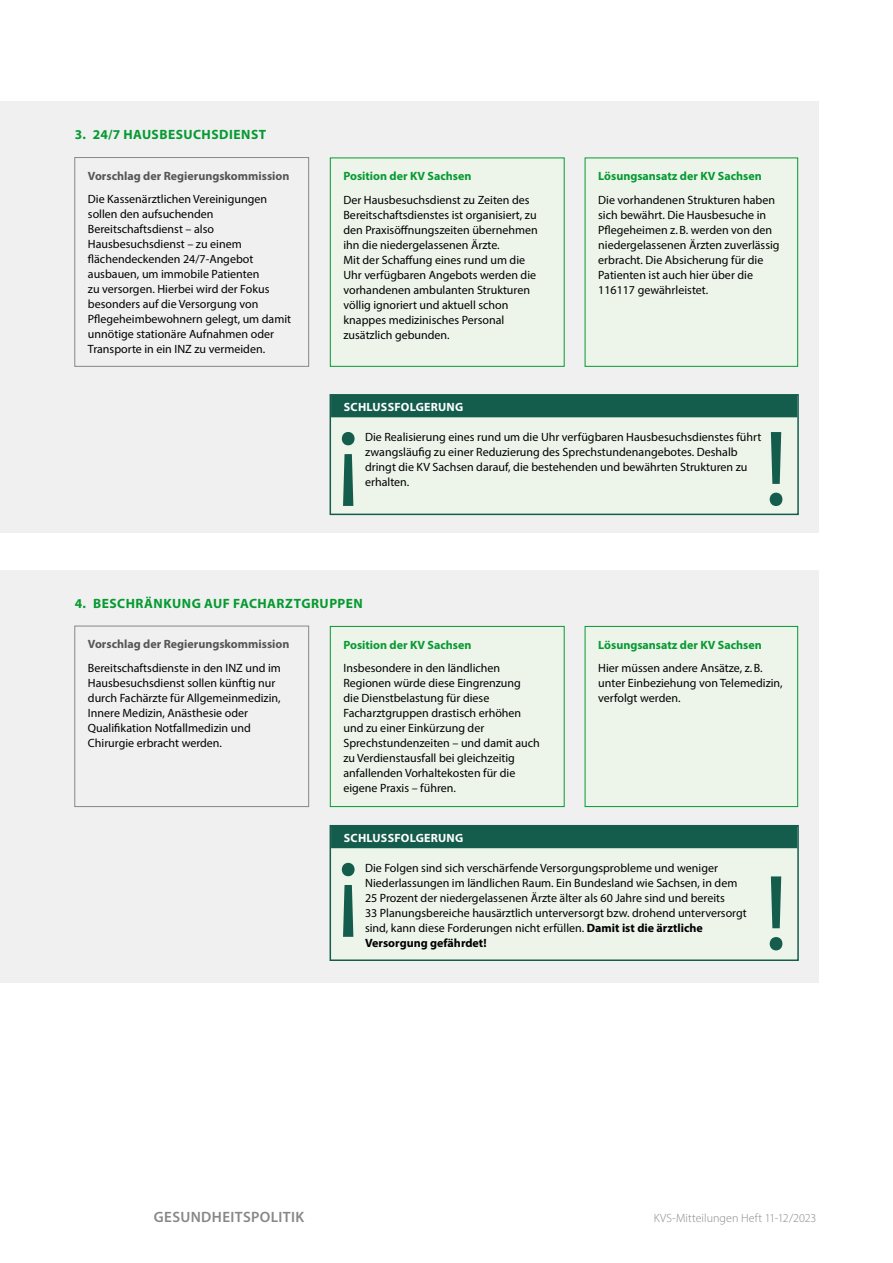
<style>
.page{position:relative;width:893px;height:1263px;background:#fff}
.page>*{position:absolute;margin:0;border:0;box-sizing:border-box;transform-origin:0 0}
.t1{font:600 15px "Myriad Pro";letter-spacing:.025em;color:#868786}
.t2{font:700 13.5px "Myriad Pro";letter-spacing:.035em;color:#069a31}
.t3{font:12px/15px "Myriad Pro";color:#000}
.t4{font:700 12px "Myriad Pro";color:#069a31}
.t5{font:700 12px "Myriad Pro";color:#565655}
.t6{font:700 12px "Myriad Pro";letter-spacing:.02em;color:#fff}
.t7{font:300 12px "Myriad Pro";letter-spacing:.005em;color:#868786}
.s1{font-weight:700}
</style>
<div class="page">
<div style="left:0;top:101px;width:819px;height:432px;background:#f0f0f0"></div>
<div style="left:74px;top:157px;width:235px;height:210px;border:1px solid #868786"></div>
<div style="left:330px;top:158px;width:234px;height:208px;background:#edf5eb"></div>
<div style="left:330px;top:158px;width:235px;height:209px;border:1px solid #069a31"></div>
<div style="left:585px;top:158px;width:213px;height:208px;background:#edf5eb"></div>
<div style="left:585px;top:158px;width:213px;height:209px;border:1px solid #069a31"></div>
<div style="left:330px;top:395px;width:468px;height:119px;background:#edf5eb"></div>
<div style="left:331px;top:395px;width:466px;height:22px;background:#145c4c"></div>
<div style="left:330px;top:394px;width:469px;height:121px;border:2px solid #145c4c"></div>
<svg style="left:342px;top:432px;width:13px;height:74px"></svg>
<svg style="left:770px;top:432px;width:12px;height:74px"></svg>
<div style="left:0;top:570px;width:819px;height:413px;background:#f0f0f0"></div>
<div style="left:74px;top:626px;width:235px;height:181px;border:1px solid #868786"></div>
<div style="left:330px;top:626px;width:234px;height:180px;background:#edf5eb"></div>
<div style="left:330px;top:626px;width:235px;height:181px;border:1px solid #069a31"></div>
<div style="left:585px;top:626px;width:213px;height:180px;background:#edf5eb"></div>
<div style="left:585px;top:626px;width:213px;height:181px;border:1px solid #069a31"></div>
<div style="left:330px;top:826px;width:468px;height:134px;background:#edf5eb"></div>
<div style="left:331px;top:826px;width:466px;height:22px;background:#145c4c"></div>
<div style="left:330px;top:825px;width:469px;height:136px;border:2px solid #145c4c"></div>
<svg style="left:342px;top:863px;width:13px;height:74px"></svg>
<svg style="left:770px;top:876px;width:12px;height:74px"></svg>
<p class="t2" style="left:75px;top:125px;width:193px">3. 24/7 HAUSBESUCHSDIENST</p>
<p class="t5" style="left:88px;top:168px;width:203px">Vorschlag der Regierungskommission</p>
<p class="t3" style="left:88px;top:191px;width:205px">Die Kassenärztlichen Vereinigungen sollen den aufsuchenden Bereitschaftsdienst – also Hausbesuchsdienst – zu einem flächendeckenden 24/7-Angebot ausbauen, um immobile Patienten<br>zu versorgen. Hierbei wird der Fokus besonders auf die Versorgung von Pflegeheimbewohnern gelegt, um damit unnötige stationäre Aufnahmen oder Transporte in ein INZ zu vermeiden.</p>
<p class="t4" style="left:343px;top:168px;width:130px">Position der KV Sachsen</p>
<p class="t3" style="left:343px;top:192px;width:196px">Der Hausbesuchsdienst zu Zeiten des Bereitschaftsdienstes ist organisiert, zu den Praxisöffnungszeiten übernehmen ihn die niedergelassenen Ärzte.<br>Mit der Schaffung eines rund um die Uhr verfügbaren Angebots werden die vorhandenen ambulanten Strukturen völlig ignoriert und aktuell schon knappes medizinisches Personal zusätzlich gebunden.</p>
<p class="t4" style="left:598px;top:168px;width:165px">Lösungsansatz der KV Sachsen</p>
<p class="t3" style="left:598px;top:192px;width:183px">Die vorhandenen Strukturen haben sich bewährt. Die Hausbesuche in<br>Pflegeheimen z.B. werden von den niedergelassenen Ärzten zuverlässig erbracht. Die Absicherung für die<br>Patienten ist auch hier über die<br>116117 gewährleistet.</p>
<p class="t6" style="left:344px;top:399px;width:121px">SCHLUSSFOLGERUNG</p>
<p class="t3" style="left:365px;top:429px;width:398px">Die Realisierung eines rund um die Uhr verfügbaren Hausbesuchsdienstes führt zwangsläufig zu einer Reduzierung des Sprechstundenangebotes. Deshalb dringt die KV Sachsen darauf, die bestehenden und bewährten Strukturen zu erhalten.</p>
<p class="t2" style="left:75px;top:594px;width:290px">4. BESCHRÄNKUNG AUF FACHARZTGRUPPEN</p>
<p class="t5" style="left:88px;top:636px;width:203px">Vorschlag der Regierungskommission</p>
<p class="t3" style="left:88px;top:660px;width:194px">Bereitschaftsdienste in den INZ und im Hausbesuchsdienst sollen künftig nur durch Fachärzte für Allgemeinmedizin, Innere Medizin, Anästhesie oder Qualifikation Notfallmedizin und Chirurgie erbracht werden.</p>
<p class="t4" style="left:343px;top:637px;width:130px">Position der KV Sachsen</p>
<p class="t3" style="left:343px;top:660px;width:198px">Insbesondere in den ländlichen Regionen würde diese Eingrenzung<br>die Dienstbelastung für diese Facharztgruppen drastisch erhöhen und zu einer Einkürzung der Sprechstundenzeiten – und damit auch zu Verdienstausfall bei gleichzeitig anfallenden Vorhaltekosten für die eigene Praxis – führen.</p>
<p class="t4" style="left:598px;top:637px;width:165px">Lösungsansatz der KV Sachsen</p>
<p class="t3" style="left:598px;top:660px;width:186px">Hier müssen andere Ansätze, z.B. unter Einbeziehung von Telemedizin, verfolgt werden.</p>
<p class="t6" style="left:344px;top:830px;width:121px">SCHLUSSFOLGERUNG</p>
<p class="t3" style="left:365px;top:860px;width:383px">Die Folgen sind sich verschärfende Versorgungsprobleme und weniger Niederlassungen im ländlichen Raum. Ein Bundesland wie Sachsen, in dem 25 Prozent der niedergelassenen Ärzte älter als 60 Jahre sind und bereits<br>33 Planungsbereiche hausärztlich unterversorgt bzw. drohend unterversorgt sind, kann diese Forderungen nicht erfüllen. <span class="s1">Damit ist die ärztliche Versorgung gefährdet!</span></p>
<p class="t1" style="left:154px;top:1208px;width:152px">GESUNDHEITSPOLITIK</p>
<p class="t7" style="left:654px;top:1211px;width:164px">KVS-Mitteilungen Heft 11-12/2023</p>
</div>
